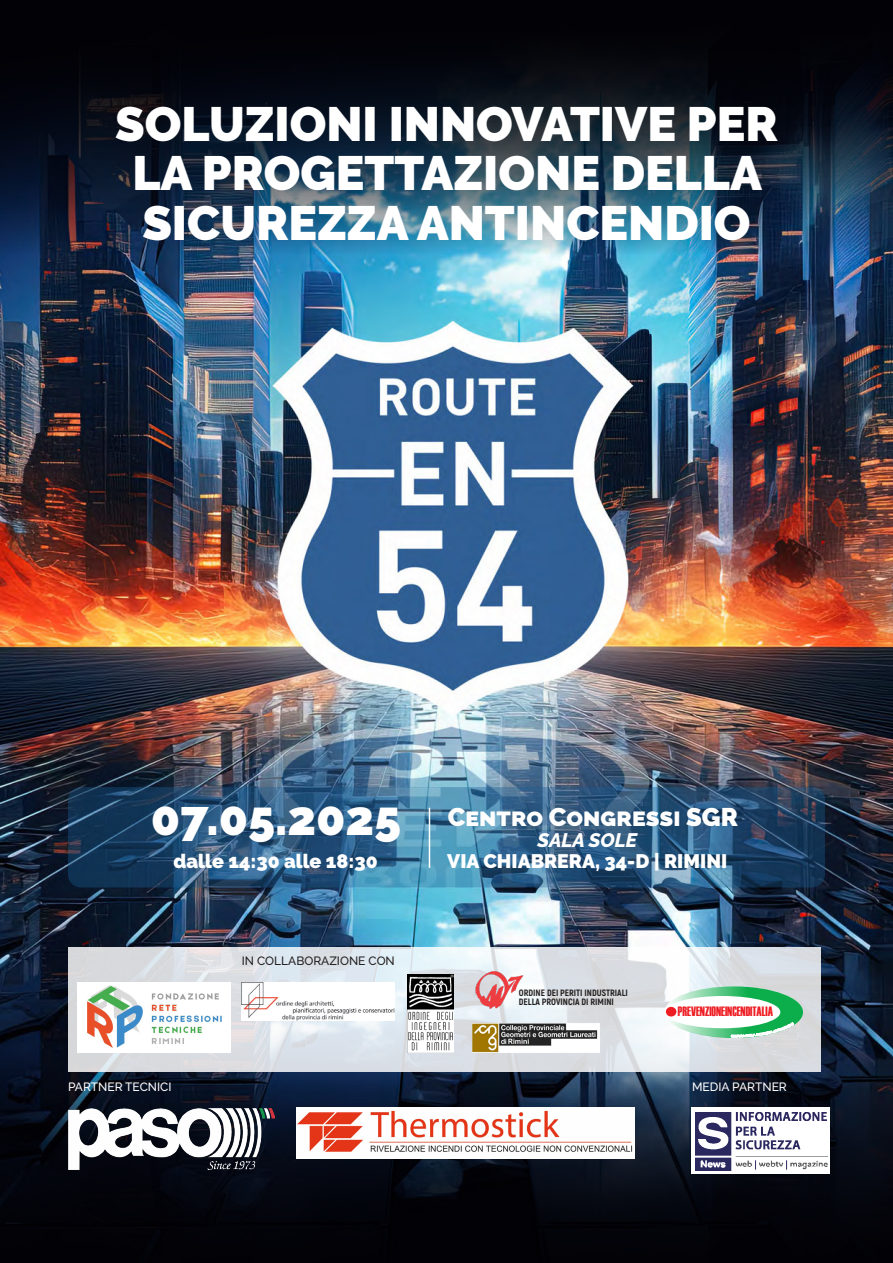
<style>
.page{position:relative;width:893px;height:1263px;background:#fff}
.page>*{position:absolute;margin:0;border:0;box-sizing:border-box;transform-origin:0 0}
.t1{font:900 48px/49.5px "Raleway";color:#fff;text-align:center}
.t2{font:900 25.5px "Raleway";color:#fff}
.t3{font:900 19.5px "Raleway";color:#fff}
.t4{font:italic 800 19.5px "Raleway";color:#fff}
.t5{font:13.5px "Haettenschweiler";color:#ee1d23;scale:.88 1}
.t6{font:500 12px "Raleway";color:#fff}
.t7{font:500 12px "Raleway";color:#231f20}
.t8{font:800 9.15px/9.1px "Akrobat";color:#231f20}
.t9{font:500 3px "Avenir";color:#fff;scale:1.04 1}
.s1{font-size:48px}
</style>
<div class="page">
<img style="left:0;top:254px;width:893px;height:792px">
<img style="left:0;top:0;width:893px;height:254px">
<svg style="left:0;top:1046px;width:893px;height:217px;background:#070c18"></svg>
<svg style="left:68px;top:948px;width:753px;height:124px;background:#dee3e7"></svg>
<svg style="left:68px;top:787px;width:757px;height:100px;background:#2f5c81"></svg>
<img style="left:297px;top:1107px;width:337px;height:52px">
<img style="left:68px;top:1108px;width:207px;height:61px">
<div style="left:692px;top:1108px;width:138px;height:66px;background:#fff"></div>
<img style="left:696px;top:1112px;width:131px;height:58px">
<img style="left:474px;top:970px;width:49px;height:39px">
<div style="left:78px;top:982px;width:153px;height:70px;background:#fff"></div>
<img style="left:87px;top:986px;width:135px;height:61px">
<img style="left:242px;top:982px;width:153px;height:38px">
<img style="left:408px;top:974px;width:45px;height:78px">
<img style="left:473px;top:1023px;width:127px;height:29px">
<hr style="left:429px;top:808px;width:1px;height:60px;background:#fff">
<svg style="left:664px;top:986px;width:139px;height:52px"></svg>
<p class="t1" style="left:115px;top:99px;width:664px">SOLUZIONI INNOVATIVE PER<br>LA PROGETTAZIONE DELLA<br>SICUREZZA ANTINCENDIO</p>
<p class="t2" style="left:151px;top:802px;width:589px"><span class="s1">07.05.2025</span> Centro Congressi SGR</p>
<p class="t4" style="left:538px;top:829px;width:101px">SALA SOLE</p>
<p class="t3" style="left:174px;top:849px;width:206px">dalle 14:30 alle 18:30</p>
<p class="t3" style="left:447px;top:850px;width:281px">VIA CHIABRERA, 34-D | RIMINI</p>
<p class="t6" style="left:68px;top:1080px;width:105px">PARTNER TECNICI</p>
<p class="t7" style="left:242px;top:954px;width:155px">IN COLLABORAZIONE CON</p>
<p class="t8" style="left:519px;top:988px;width:110px">ORDINE DEI PERITI INDUSTRIALI<br>DELLA PROVINCIA DI RIMINI</p>
<p class="t5" style="left:678px;top:1004px;width:110px">PREVENZIONEINCENDITALIA</p>
<p class="t9" style="left:735px;top:1034px;width:3px">L</p>
<p class="t9" style="left:745px;top:1033px;width:11px;rotate:-6deg">DELLA</p>
<p class="t6" style="left:692px;top:1080px;width:96px">MEDIA PARTNER</p>
</div>
